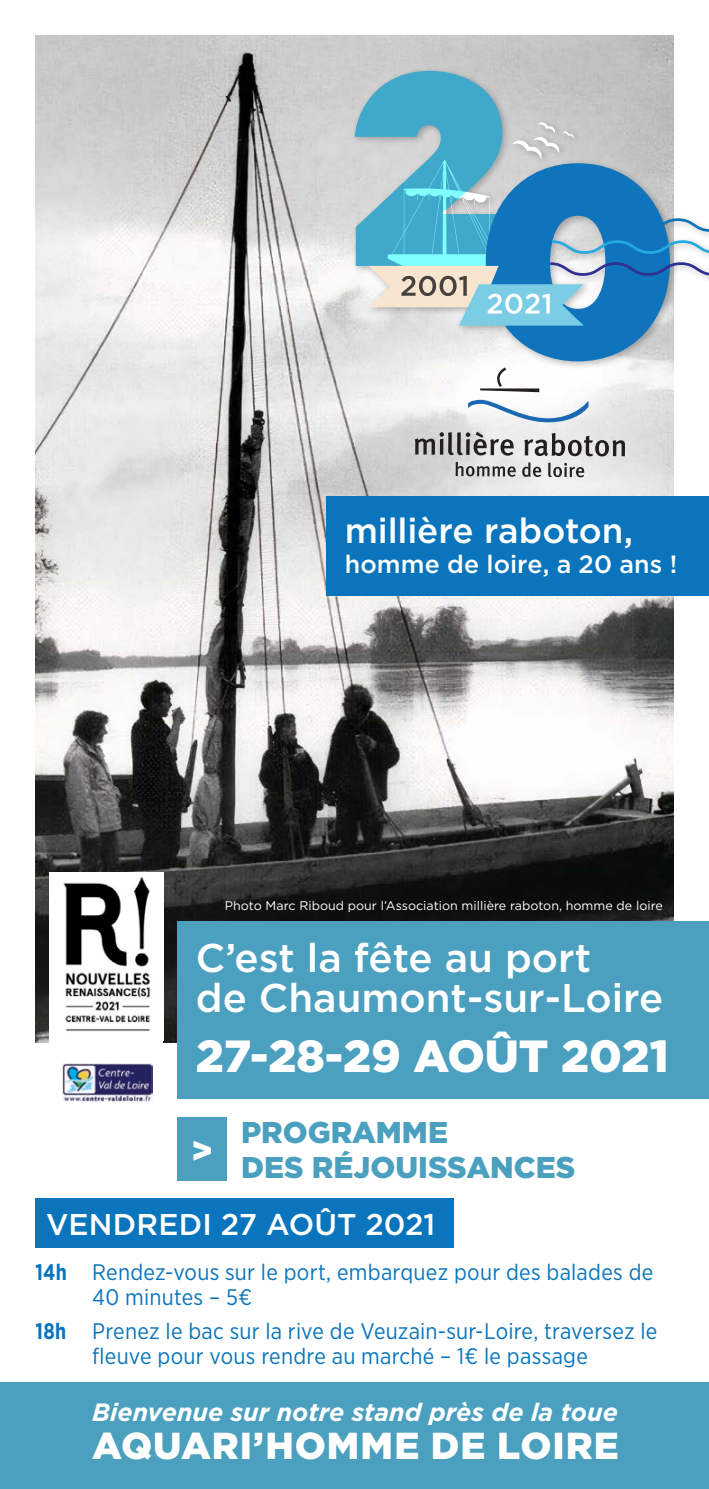
<style>
.page{position:relative;width:709px;height:1489px;background:#fff}
.page>*{position:absolute;margin:0;border:0;box-sizing:border-box;transform-origin:0 0}
.t1{font:900 45px "Gotham";color:#fff}
.t2{font:500 40px/40px "Gotham";color:#fff}
.t3{font:900 37.5px "Gotham";letter-spacing:.02em;color:#fff}
.t4{font:500 35px "Gotham";letter-spacing:-.005em;color:#fff}
.t5{font:900 35px "Gotham";color:#fff}
.t6{font:900 30px/35px "Gotham";color:#4aa0be}
.t7{font:500 30px "Gotham";color:#fff}
.t8{font:italic 700 25px "Gotham";color:#fff}
.t9{font:500 25px "Gotham";letter-spacing:.005em;color:#fff}
.t10{font:22.5px/25px "Gotham Narrow";letter-spacing:.01em;color:#0a75bc}
.t11{font:12.5px "Gotham";color:#fff}
.s1{font-weight:700}
</style>
<div class="page">
<img style="left:35px;top:35px;width:638px;height:1007px">
<div style="left:350px;top:67px;width:359px;height:303px;background:#231f20;opacity:.3"></div>
<svg style="left:354px;top:71px;width:355px;height:290px"></svg>
<svg style="left:415px;top:431px;width:98px;height:24px"></svg>
<svg style="left:524px;top:433px;width:101px;height:23px"></svg>
<svg style="left:455px;top:462px;width:60px;height:15px"></svg>
<svg style="left:522px;top:462px;width:19px;height:15px"></svg>
<svg style="left:548px;top:462px;width:36px;height:15px"></svg>
<svg style="left:480px;top:367px;width:59px;height:25px"></svg>
<svg style="left:468px;top:400px;width:120px;height:22px"></svg>
<div style="left:326px;top:496px;width:383px;height:99px;background:#0a75bc"></div>
<div style="left:177px;top:921px;width:532px;height:177px;background:#4aa0be"></div>
<div style="left:50px;top:872px;width:113px;height:173px;background:#fff"></div>
<img style="left:63px;top:877px;width:88px;height:155px">
<div style="left:35px;top:1198px;width:419px;height:49px;background:#0a75bc"></div>
<div style="left:177px;top:1116px;width:50px;height:64px;background:#4aa0be"></div>
<div style="left:0;top:1382px;width:709px;height:106px;background:#4aa0be"></div>
<img style="left:62px;top:1063px;width:90px;height:38px">
<h3 class="t4" style="left:345px;top:507px;width:290px">millière raboton,</h3>
<p class="t9" style="left:345px;top:547px;width:334px">homme de loire, a 20 ans !</p>
<p class="t11" style="left:225px;top:897px;width:439px">Photo Marc Riboud pour l’Association millière raboton, homme de loire</p>
<h2 class="t2" style="left:196px;top:937px;width:469px">C’est la fête au port<br>de Chaumont-sur-Loire</h2>
<h1 class="t1" style="left:196px;top:1024px;width:474px">27-28-29 AOÛT 2021</h1>
<h3 class="t5" style="left:191px;top:1126px;width:24px">&gt;</h3>
<h3 class="t6" style="left:241px;top:1114px;width:336px">PROGRAMME<br>DES RÉJOUISSANCES</h3>
<h3 class="t7" style="left:46px;top:1204px;width:391px">VENDREDI 27 AOÛT 2021</h3>
<p class="t10" style="left:92px;top:1259px;width:562px;text-indent:-57px"><span class="s1">14h</span> Rendez-vous sur le port, embarquez pour des balades de<br>40 minutes – 5€</p>
<p class="t10" style="left:35px;top:1318px;width:623px;text-align:center"><span class="s1">18h</span> Prenez le bac sur la rive de Veuzain-sur-Loire, traversez le fleuve pour vous rendre au marché – 1€ le passage</p>
<p class="t8" style="left:92px;top:1395px;width:527px">Bienvenue sur notre stand près de la toue</p>
<h3 class="t3" style="left:92px;top:1419px;width:528px">AQUARI’HOMME DE LOIRE</h3>
</div>
